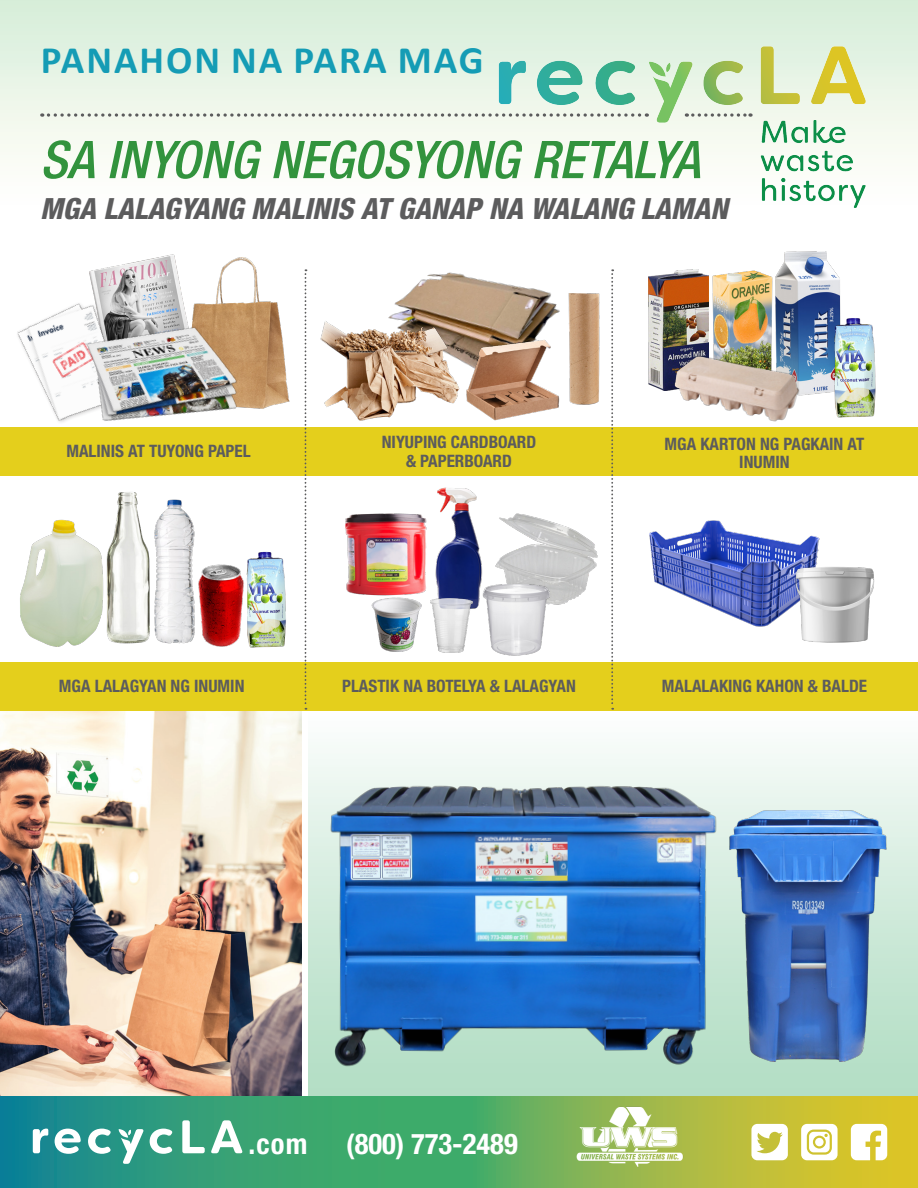
<style>
.page{position:relative;width:918px;height:1188px;background:#fff}
.page>*{position:absolute;margin:0;border:0;box-sizing:border-box;transform-origin:0 0}
.t1{font:italic 500 condensed 52.05px "Helvetica Neue LT Std";color:#32933d}
.t2{font:700 39px "Calibri";letter-spacing:.05em;color:#159cb5}
.t3{font:italic 800 condensed 29.25px "Helvetica Neue LT Std";color:#5c5c5d}
.t4{font:700 condensed 28.65px "Helvetica Neue LT Std";color:#fff}
.t5{font:700 condensed 17.1px/18.6px "Helvetica Neue LT Std";color:#5c5c5d;text-align:center}
</style>
<div class="page">
<div style="left:0;top:0;width:918px;height:207px;background:linear-gradient(to bottom,#d7eed8,#fffffe)"></div>
<img style="left:113px;top:492px;width:34px;height:152px">
<img style="left:437px;top:487px;width:46px;height:122px">
<img style="left:0;top:711px;width:301px;height:385px">
<div style="left:308px;top:711px;width:610px;height:388px;background:linear-gradient(to bottom,#fafdfb,#addbc0)"></div>
<img style="left:324px;top:779px;width:400px;height:308px">
<img style="left:729px;top:810px;width:162px;height:252px">
<img style="left:484px;top:40px;width:392px;height:168px">
<svg style="left:42px;top:113px;width:605px;height:4px;background:#c4c8c0"></svg>
<svg style="left:693px;top:113px;width:58px;height:4px"></svg>
<img style="left:198px;top:257px;width:92px;height:152px">
<div style="left:0;top:427px;width:918px;height:49px;background:#e4cf1c"></div>
<div style="left:0;top:662px;width:918px;height:49px;background:#e4cf1c"></div>
<svg style="left:611px;top:269px;width:2px;height:441px"></svg>
<svg style="left:305px;top:269px;width:1px;height:441px"></svg>
<img style="left:780px;top:251px;width:61px;height:144px">
<img style="left:708px;top:269px;width:72px;height:82px">
<img style="left:648px;top:270px;width:60px;height:120px">
<img style="left:672px;top:351px;width:131px;height:71px">
<img style="left:568px;top:293px;width:32px;height:112px">
<img style="left:345px;top:502px;width:101px;height:96px">
<img style="left:495px;top:513px;width:103px;height:92px">
<img style="left:370px;top:592px;width:54px;height:60px">
<img style="left:826px;top:314px;width:50px;height:104px">
<img style="left:430px;top:598px;width:42px;height:54px">
<img style="left:649px;top:520px;width:171px;height:107px">
<img style="left:390px;top:272px;width:170px;height:68px">
<img style="left:790px;top:558px;width:85px;height:85px">
<img style="left:89px;top:254px;width:109px;height:50px">
<img style="left:17px;top:289px;width:130px;height:133px">
<img style="left:69px;top:304px;width:186px;height:118px">
<img style="left:320px;top:316px;width:146px;height:105px">
<img style="left:466px;top:340px;width:94px;height:81px">
<img style="left:479px;top:580px;width:75px;height:76px">
<img style="left:20px;top:519px;width:93px;height:128px">
<img style="left:147px;top:499px;width:48px;height:145px">
<img style="left:194px;top:555px;width:44px;height:92px">
<img style="left:238px;top:551px;width:48px;height:97px">
<svg style="left:0;top:1096px;width:918px;height:92px;background:#62aa61"></svg>
<svg style="left:211px;top:1120px;width:32px;height:33px"></svg>
<svg style="left:182px;top:1120px;width:23px;height:33px"></svg>
<svg style="left:150px;top:1129px;width:23px;height:25px"></svg>
<svg style="left:88px;top:1129px;width:23px;height:25px"></svg>
<svg style="left:33px;top:1129px;width:15px;height:24px"></svg>
<svg style="left:55px;top:1129px;width:26px;height:25px"></svg>
<svg style="left:118px;top:1129px;width:26px;height:35px"></svg>
<svg style="left:751px;top:1124px;width:37px;height:36px"></svg>
<svg style="left:851px;top:1124px;width:36px;height:36px"></svg>
<svg style="left:801px;top:1124px;width:37px;height:36px"></svg>
<img style="left:568px;top:1105px;width:123px;height:63px">
<p class="t2" style="left:41px;top:32px;width:444px">PANAHON NA PARA MAG</p>
<p class="t1" style="left:40px;top:129px;width:661px">SA INYONG NEGOSYONG RETALYA</p>
<p class="t3" style="left:40px;top:190px;width:689px">MGA LALAGYANG MALINIS AT GANAP NA WALANG LAMAN</p>
<p class="t5" style="left:66px;top:442px;width:186px">MALINIS AT TUYONG PAPEL</p>
<p class="t5" style="left:382px;top:432px;width:156px">NIYUPING CARDBOARD</p>
<p class="t5" style="left:406px;top:451px;width:107px">&amp; PAPERBOARD</p>
<p class="t5" style="left:665px;top:434px;width:201px">MGA KARTON NG PAGKAIN AT<br>INUMIN</p>
<p class="t5" style="left:342px;top:677px;width:235px">PLASTIK NA BOTELYA &amp; LALAGYAN</p>
<p class="t5" style="left:59px;top:677px;width:187px">MGA LALAGYAN NG INUMIN</p>
<p class="t5" style="left:662px;top:677px;width:207px">MALALAKING KAHON &amp; BALDE</p>
<h3 class="t4" style="left:249px;top:1126px;width:60px">.com</h3>
<h3 class="t4" style="left:346px;top:1126px;width:173px">(800) 773-2489</h3>
</div>
